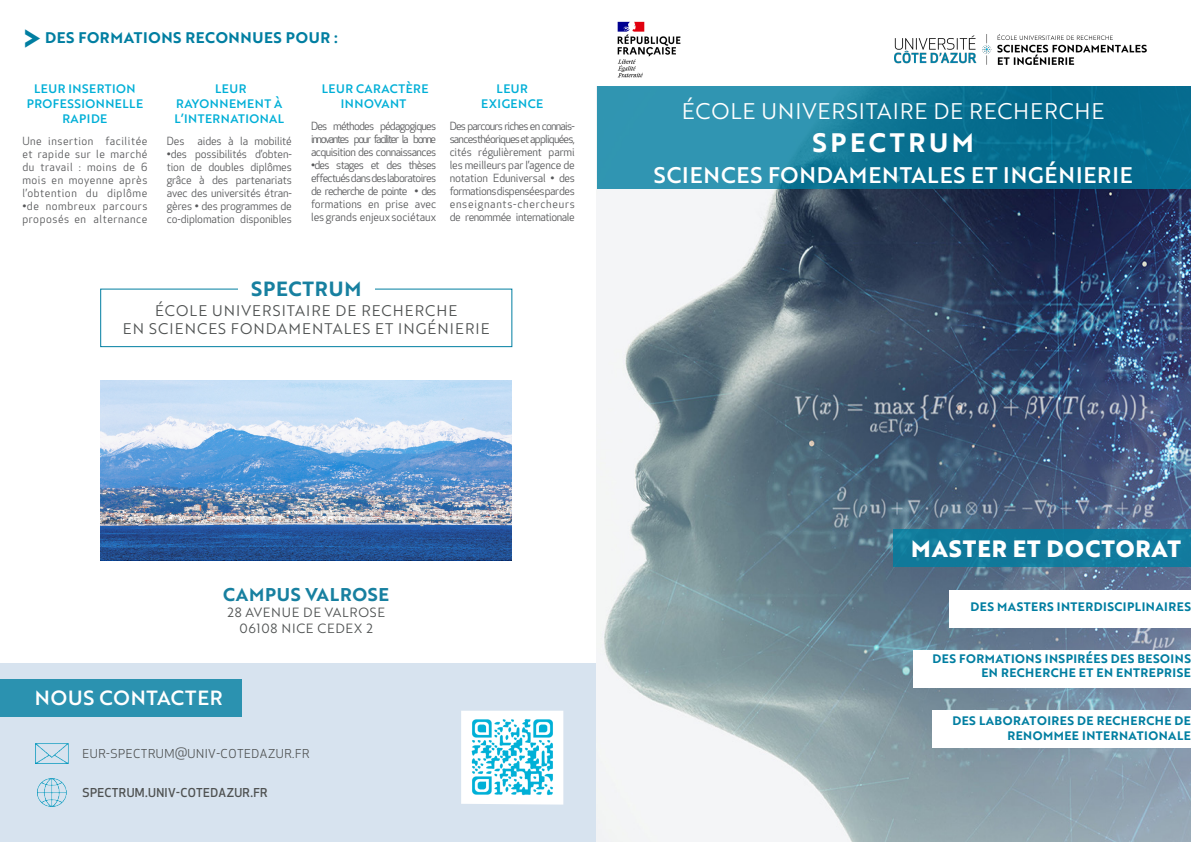
<style>
.page{position:relative;width:1191px;height:842px;background:#fff}
.page>*{position:absolute;margin:0;border:0;box-sizing:border-box;transform-origin:0 0}
.t1{font:700 32px "Brother 1816";color:#007ea1}
.t2{font:700 26px "Brother 1816";letter-spacing:.14em;color:#fff}
.t3{font:800 23px "Brother 1816";letter-spacing:.04em;color:#fff}
.t4{font:500 22px "Brother 1816";letter-spacing:.04em;color:#fff}
.t5{font:22px "Brother 1816";letter-spacing:.04em;color:#fff}
.t6{font:500 20px "Brother 1816";letter-spacing:.04em;color:#fff}
.t7{font:700 20px "Brother 1816";letter-spacing:.04em;color:#1780a0}
.t8{font:700 18px "Brother 1816";letter-spacing:.04em;color:#1780a0}
.t9{font:15px "Brother 1816";letter-spacing:.07em;color:#4f5252}
.t10{font:700 15px "Brother 1816";letter-spacing:.04em;color:#007ea1}
.t11{font:13px "Brother 1816";letter-spacing:.055em;color:#4f5252}
.t12{font:700 12px/14.4px "Brother 1816";letter-spacing:.04em;color:#007ea1;text-align:right}
.t13{font:500 12px/15px "Brother 1816";letter-spacing:.04em;color:#00afd7;text-align:center}
.t14{font:12px "Apex New";letter-spacing:.04em;color:#4f5252}
.t15{font:500 12px "Apex New";letter-spacing:.03em;color:#4f5252}
.t16{font:11px/13px "Apex New";letter-spacing:-.01em;color:#57585a;text-align:justify}
.t17{font:11px/13px "Apex New";letter-spacing:-.06em;color:#57585a}
.t18{font:11px/13px "Apex New";letter-spacing:.05em;color:#57585a}
.t19{font:11px/13px "Apex New";letter-spacing:-.12em;color:#57585a}
.t20{font:11px "Apex New";letter-spacing:-.04em;color:#57585a}
.t21{font:11px "Apex New";letter-spacing:-.07em;color:#57585a}
.t22{font:11px "Apex New";letter-spacing:.065em;color:#57585a}
</style>
<div class="page">
<div style="left:0;top:664px;width:595px;height:178px;background:#d7e3ef"></div>
<img style="left:597px;top:189px;width:594px;height:653px">
<img style="left:617px;top:21px;width:64px;height:57px">
<img style="left:894px;top:34px;width:253px;height:31px">
<div style="left:893px;top:529px;width:298px;height:38px;background:#117a9c"></div>
<svg style="left:597px;top:86px;width:594px;height:103px;background:#177d9c"></svg>
<div style="left:949px;top:590px;width:242px;height:37px;background:#fff"></div>
<div style="left:913px;top:650px;width:278px;height:38px;background:#fff"></div>
<div style="left:932px;top:711px;width:259px;height:37px;background:#fff"></div>
<div style="left:0;top:680px;width:242px;height:37px;background:#2b92b0"></div>
<img style="left:461px;top:711px;width:102px;height:94px">
<img style="left:36px;top:744px;width:32px;height:20px">
<img style="left:38px;top:778px;width:28px;height:29px">
<div style="left:100px;top:289px;width:412px;height:58px;border:1px solid #007ea1"></div>
<div style="left:238px;top:281px;width:136px;height:20px;background:#fff"></div>
<img style="left:100px;top:381px;width:412px;height:179px">
<p class="t1" style="left:22px;top:14px;width:21px">&gt;</p>
<p class="t10" style="left:45px;top:26px;width:294px">DES FORMATIONS RECONNUES POUR :</p>
<p class="t13" style="left:27px;top:80px;width:118px">LEUR INSERTION<br>PROFESSIONNELLE<br>RAPIDE</p>
<p class="t16" style="left:22px;top:134px;width:127px">Une insertion facilitée et rapide sur le marché du travail : moins de 6 mois en moyenne après</p>
<p class="t18" style="left:22px;top:186px;width:127px">l’obtention du diplôme</p>
<p class="t18" style="left:22px;top:199px;width:127px">•de nombreux parcours proposés en alternance</p>
<p class="t13" style="left:322px;top:80px;width:108px">LEUR CARACTÈRE<br>INNOVANT</p>
<p class="t13" style="left:174px;top:80px;width:111px">LEUR<br>RAYONNEMENT À<br>L’INTERNATIONAL</p>
<p class="t21" style="left:311px;top:119px;width:127px">Des méthodes pédagogiques</p>
<p class="t19" style="left:311px;top:132px;width:127px">innovantes pour faciliter la bonne acquisition des connaissances</p>
<p class="t17" style="left:311px;top:158px;width:127px">•des stages et des thèses</p>
<p class="t17" style="left:311px;top:171px;width:127px">effectués dans des laboratoires de recherche de pointe • des</p>
<p class="t16" style="left:311px;top:197px;width:127px">formations en prise avec les grands enjeux sociétaux</p>
<p class="t16" style="left:167px;top:134px;width:127px">Des aides à la mobilité</p>
<p class="t16" style="left:167px;top:147px;width:127px">•des possibilités d’obten&shy;tion de doubles diplômes grâce à des partenariats avec des universités étran&shy;gères • des programmes de co-diplomation disponibles</p>
<p class="t13" style="left:496px;top:80px;width:33px">LEUR</p>
<p class="t13" style="left:481px;top:95px;width:64px">EXIGENCE</p>
<p class="t16" style="left:450px;top:119px;width:127px">Des parcours riches en connais&shy;sances théoriques et appliquées, cités régulièrement parmi les meilleurs par l’agence de notation Eduniversal • des formations dispensées par des</p>
<p class="t22" style="left:450px;top:197px;width:127px">enseignants-chercheurs</p>
<p class="t20" style="left:450px;top:210px;width:127px">de renommée internationale</p>
<p class="t7" style="left:251px;top:274px;width:112px">SPECTRUM</p>
<p class="t9" style="left:155px;top:300px;width:304px">ÉCOLE UNIVERSITAIRE DE RECHERCHE</p>
<p class="t9" style="left:123px;top:318px;width:368px">EN SCIENCES FONDAMENTALES ET INGÉNIERIE</p>
<p class="t5" style="left:682px;top:95px;width:424px">ÉCOLE UNIVERSITAIRE DE RECHERCHE</p>
<p class="t2" style="left:812px;top:123px;width:163px">SPECTRUM</p>
<p class="t4" style="left:653px;top:158px;width:480px">SCIENCES FONDAMENTALES ET INGÉNIERIE</p>
<p class="t8" style="left:223px;top:581px;width:167px">CAMPUS VALROSE</p>
<p class="t11" style="left:227px;top:603px;width:159px">28 AVENUE DE VALROSE</p>
<p class="t11" style="left:239px;top:618px;width:135px">06108 NICE CEDEX 2</p>
<p class="t6" style="left:35px;top:682px;width:189px">NOUS CONTACTER</p>
<p class="t14" style="left:82px;top:746px;width:228px">EUR-SPECTRUM@UNIV-COTEDAZUR.FR</p>
<p class="t15" style="left:82px;top:784px;width:187px">SPECTRUM.UNIV-COTEDAZUR.FR</p>
<p class="t3" style="left:911px;top:531px;width:271px">MASTER ET DOCTORAT</p>
<p class="t12" style="left:970px;top:599px;width:222px">DES MASTERS INTERDISCIPLINAIRES</p>
<p class="t12" style="left:932px;top:651px;width:260px">DES FORMATIONS INSPIRÉES DES BESOINS<br>EN RECHERCHE ET EN ENTREPRISE</p>
<p class="t12" style="left:952px;top:713px;width:240px">DES LABORATOIRES DE RECHERCHE DE</p>
<p class="t12" style="left:1007px;top:728px;width:185px">RENOMMEE INTERNATIONALE</p>
</div>
